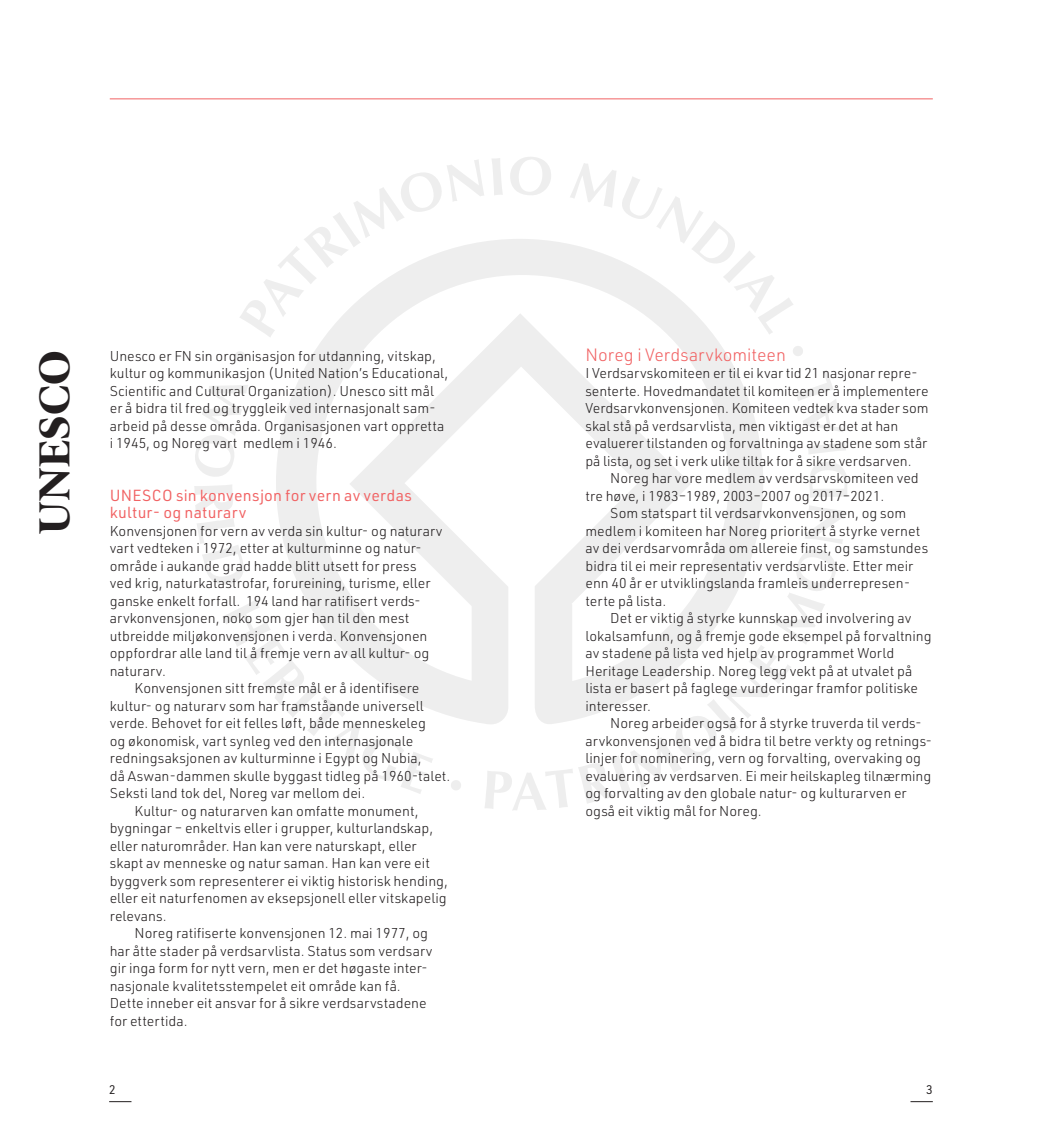
<style>
.page{position:relative;width:1042px;height:1141px;background:#fff}
.page>*{position:absolute;margin:0;border:0;box-sizing:border-box;transform-origin:0 0}
.t1{font:700 43.75px "Poynter OS Disp";letter-spacing:.02em;color:#231f20}
.t2{font:300 17.5px "URWDIN";color:#f16364}
.t3{font:15.75px/17.5px "URWDIN";letter-spacing:.015em;color:#f16364}
.t4{font:300 14px/17.5px "URWDIN";color:#231f20}
.t5{font:12.25px "URWDIN";color:#231f20}
</style>
<div class="page">
<svg style="left:109px;top:1101px;width:22px;height:1px"></svg>
<svg style="left:910px;top:1101px;width:23px;height:1px"></svg>
<svg style="left:276px;top:239px;width:487px;height:484px"></svg>
<svg style="left:240px;top:160px;width:244px;height:178px"></svg>
<svg style="left:492px;top:158px;width:11px;height:37px"></svg>
<svg style="left:510px;top:157px;width:41px;height:38px"></svg>
<svg style="left:569px;top:163px;width:224px;height:172px"></svg>
<svg style="left:235px;top:351px;width:10px;height:10px"></svg>
<svg style="left:810px;top:462px;width:37px;height:36px"></svg>
<svg style="left:808px;top:442px;width:38px;height:12px"></svg>
<svg style="left:484px;top:505px;width:362px;height:305px"></svg>
<svg style="left:796px;top:370px;width:47px;height:62px"></svg>
<svg style="left:194px;top:385px;width:54px;height:200px"></svg>
<svg style="left:223px;top:599px;width:210px;height:195px"></svg>
<svg style="left:793px;top:346px;width:10px;height:10px"></svg>
<svg style="left:451px;top:780px;width:10px;height:10px"></svg>
<hr style="left:110px;top:99px;width:823px;height:1px;background:#f16364">
<h1 class="t1" style="left:29px;top:534px;width:186px;rotate:-90deg">UNESCO</h1>
<p class="t4" style="left:110px;top:346px;width:340px">Unesco er FN sin organisasjon for utdanning, vitskap, kultur og kommunikasjon (United Nation’s Educational, Scientific and Cultural Organization). Unesco sitt mål er å bidra til fred og tryggleik ved internasjonalt sam&shy;arbeid på desse områda. Organisasjonen vart oppretta i 1945, og Noreg vart medlem i 1946.</p>
<p class="t3" style="left:110px;top:486px;width:303px">UNESCO sin konvensjon for vern av verdas kultur- og naturarv</p>
<p class="t4" style="left:110px;top:521px;width:334px">Konvensjonen for vern av verda sin kultur- og naturarv</p>
<p class="t4" style="left:110px;top:539px;width:314px">vart vedteken i 1972, etter at kulturminne og natur-</p>
<p class="t4" style="left:110px;top:556px;width:308px">område i aukande grad hadde blitt utsett for press</p>
<p class="t4" style="left:110px;top:574px;width:322px">ved krig, naturkatastrofar, forureining, turisme, eller</p>
<p class="t4" style="left:110px;top:591px;width:313px">ganske enkelt forfall. 194 land har ratifisert verds-</p>
<p class="t4" style="left:110px;top:609px;width:301px">arvkonvensjonen, noko som gjer han til den mest</p>
<p class="t4" style="left:110px;top:626px;width:319px">utbreidde miljøkonvensjonen i verda. Konvensjonen</p>
<p class="t4" style="left:110px;top:644px;width:321px">oppfordrar alle land til å fremje vern av all kultur- og</p>
<p class="t4" style="left:110px;top:661px;width:58px">naturarv.</p>
<p class="t4" style="left:135px;top:679px;width:286px">Konvensjonen sitt fremste mål er å identifisere</p>
<p class="t4" style="left:110px;top:696px;width:315px">kultur- og naturarv som har framståande universell</p>
<p class="t4" style="left:110px;top:714px;width:318px">verde. Behovet for eit felles løft, både menneskeleg</p>
<p class="t4" style="left:110px;top:731px;width:305px">og økonomisk, vart synleg ved den internasjonale</p>
<p class="t4" style="left:110px;top:749px;width:313px">redningsaksjonen av kulturminne i Egypt og Nubia,</p>
<p class="t4" style="left:110px;top:766px;width:342px">då Aswan- dammen skulle byggast tidleg på 1960-talet.</p>
<p class="t4" style="left:110px;top:784px;width:257px">Seksti land tok del, Noreg var mellom dei.</p>
<p class="t4" style="left:135px;top:801px;width:285px">Kultur- og naturarven kan omfatte monument,</p>
<p class="t4" style="left:110px;top:819px;width:325px">bygningar – enkeltvis eller i grupper, kulturlandskap,</p>
<p class="t4" style="left:110px;top:836px;width:308px">eller naturområder. Han kan vere naturskapt, eller</p>
<p class="t4" style="left:110px;top:854px;width:322px">skapt av menneske og natur saman. Han kan vere eit</p>
<p class="t4" style="left:110px;top:871px;width:340px">byggverk som representerer ei viktig historisk hending,</p>
<p class="t4" style="left:110px;top:889px;width:338px">eller eit naturfenomen av eksepsjonell eller vitskapelig</p>
<p class="t4" style="left:110px;top:906px;width:58px">relevans.</p>
<p class="t4" style="left:135px;top:924px;width:295px">Noreg ratifiserte konvensjonen 12. mai 1977, og</p>
<p class="t4" style="left:110px;top:941px;width:324px">har åtte stader på verdsarvlista. Status som verdsarv</p>
<p class="t4" style="left:110px;top:959px;width:320px">gir inga form for nytt vern, men er det høgaste inter-</p>
<p class="t4" style="left:110px;top:976px;width:293px">nasjonale kvalitetsstempelet eit område kan få.</p>
<p class="t4" style="left:110px;top:994px;width:318px">Dette inneber eit ansvar for å sikre verdsarvstadene</p>
<p class="t4" style="left:110px;top:1011px;width:79px">for ettertida.</p>
<p class="t2" style="left:585px;top:343px;width:202px">Noreg i Verdsarvkomiteen</p>
<p class="t4" style="left:585px;top:364px;width:345px">I Verdsarvskomiteen er til ei kvar tid 21 nasjonar repre&shy;senterte. Hovedmandatet til komiteen er å implementere Verdsarvkonvensjonen. Komiteen vedtek kva stader som skal stå på verdsarvlista, men viktigast er det at han evaluerer tilstanden og forvaltninga av stadene som står på lista, og set i verk ulike tiltak for å sikre verdsarven.</p>
<p class="t4" style="left:585px;top:469px;width:335px;text-indent:25px">Noreg har vore medlem av verdsarvskomiteen ved tre høve, i 1983–1989, 2003–2007 og 2017–2021.</p>
<p class="t4" style="left:585px;top:504px;width:344px;text-indent:25px">Som statspart til verdsarvkonvensjonen, og som medlem i komiteen har Noreg prioritert å styrke vernet av dei verdsarvområda om allereie finst, og samstundes bidra til ei meir representativ verdsarvliste. Etter meir enn 40 år er utviklingslanda framleis underrepresen&shy;terte på lista.</p>
<p class="t4" style="left:585px;top:609px;width:348px;text-indent:25px">Det er viktig å styrke kunnskap ved involvering av lokalsamfunn, og å fremje gode eksempel på forvaltning av stadene på lista ved hjelp av programmet World Heritage Leadership. Noreg legg vekt på at utvalet på lista er basert på faglege vurderingar framfor politiske interesser.</p>
<p class="t4" style="left:585px;top:714px;width:348px;text-indent:25px">Noreg arbeider også for å styrke truverda til verds&shy;arvkonvensjonen ved å bidra til betre verkty og retnings&shy;linjer for nominering, vern og forvalting, overvaking og evaluering av verdsarven. Ei meir heilskapleg tilnærming og forvalting av den globale natur- og kulturarven er også eit viktig mål for Noreg.</p>
<p class="t5" style="left:109px;top:1082px;width:8px">2</p>
<p class="t5" style="left:926px;top:1082px;width:8px">3</p>
</div>
